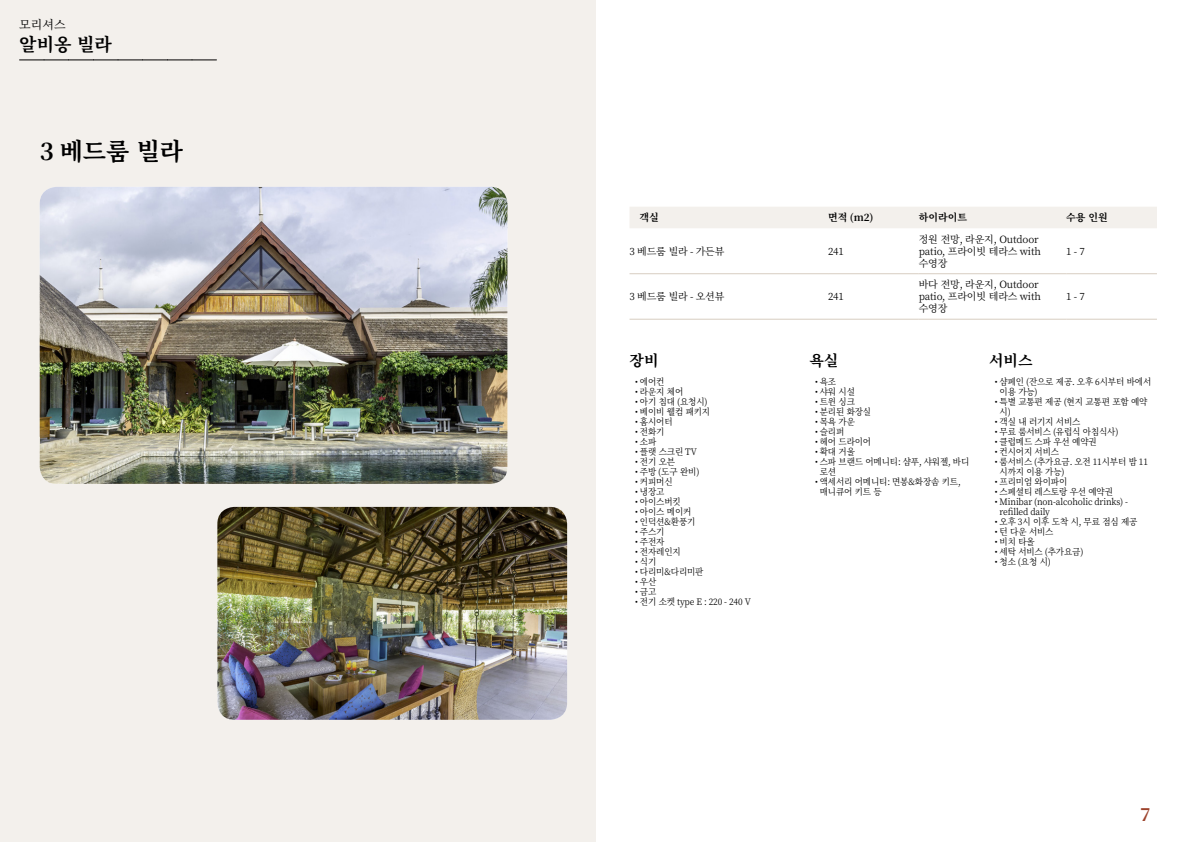
<style>
.page{position:relative;width:1191px;height:842px;background:#fff}
.page>*{position:absolute;margin:0;border:0;box-sizing:border-box;transform-origin:0 0}
.t1{font:700 24px "Noto Serif KR";color:#000}
.t2{font:700 18px "Noto Serif KR";color:#000}
.t3{font:700 18px "Noto Serif KR";color:#9d432c}
.t4{font:700 15px "Noto Serif KR";color:#000}
.t5{font:12px "Noto Serif KR";color:#000}
.t6{font:10px/12px "Noto Serif KR";letter-spacing:-.015em;color:#000}
.t7{font:700 10px "Noto Serif KR";color:#000}
.t8{font:9px/10px "Noto Serif KR";letter-spacing:-.015em;color:#000;scale:.95 1}
</style>
<div class="page">
<div style="left:0;top:0;width:595px;height:842px;background:#f3f0ec"></div>
<img style="left:40px;top:187px;width:467px;height:297px">
<img style="left:217px;top:507px;width:350px;height:213px">
<svg style="left:20px;top:60px;width:196px;height:1px"></svg>
<div style="left:630px;top:207px;width:527px;height:21px;background:#f3f0ec"></div>
<hr style="left:629px;top:273px;width:199px;height:1px;background:#d7cdc1">
<hr style="left:828px;top:273px;width:90px;height:1px;background:#d7cdc1">
<hr style="left:918px;top:273px;width:148px;height:1px;background:#d7cdc1">
<hr style="left:1066px;top:273px;width:91px;height:1px;background:#d7cdc1">
<hr style="left:629px;top:319px;width:199px;height:1px;background:#d7cdc1">
<hr style="left:828px;top:319px;width:90px;height:1px;background:#d7cdc1">
<hr style="left:918px;top:319px;width:148px;height:1px;background:#d7cdc1">
<hr style="left:1066px;top:319px;width:91px;height:1px;background:#d7cdc1">
<h3 class="t5" style="left:19px;top:17px;width:48px">모리셔스</h3>
<h2 class="t2" style="left:19px;top:34px;width:94px">알비옹 빌라</h2>
<h1 class="t1" style="left:40px;top:137px;width:145px">3 베드룸 빌라</h1>
<p class="t7" style="left:639px;top:212px;width:21px">객실</p>
<p class="t7" style="left:828px;top:212px;width:47px">면적 (m2)</p>
<p class="t7" style="left:918px;top:212px;width:50px">하이라이트</p>
<p class="t7" style="left:1066px;top:212px;width:43px">수용 인원</p>
<p class="t6" style="left:629px;top:245px;width:96px">3 베드룸 빌라 - 가든뷰</p>
<p class="t6" style="left:828px;top:245px;width:17px">241</p>
<p class="t6" style="left:918px;top:233px;width:124px">정원 전망, 라운지, Outdoor patio, 프라이빗 테라스 with 수영장</p>
<p class="t6" style="left:1066px;top:245px;width:20px">1 - 7</p>
<p class="t6" style="left:629px;top:291px;width:96px">3 베드룸 빌라 - 오션뷰</p>
<p class="t6" style="left:828px;top:291px;width:17px">241</p>
<p class="t6" style="left:918px;top:279px;width:124px">바다 전망, 라운지, Outdoor patio, 프라이빗 테라스 with 수영장</p>
<p class="t6" style="left:1066px;top:291px;width:20px">1 - 7</p>
<h3 class="t4" style="left:629px;top:352px;width:30px">장비</h3>
<p class="t8" style="left:635px;top:376px;width:32px">• 에어컨</p>
<p class="t8" style="left:635px;top:386px;width:52px">• 라운지 체어</p>
<p class="t8" style="left:635px;top:396px;width:78px">• 아기 침대 (요청시)</p>
<p class="t8" style="left:635px;top:406px;width:80px">• 베이비 웰컴 패키지</p>
<p class="t8" style="left:635px;top:416px;width:41px">• 홈시어터</p>
<p class="t8" style="left:635px;top:426px;width:32px">• 전화기</p>
<p class="t8" style="left:635px;top:436px;width:24px">• 소파</p>
<p class="t8" style="left:635px;top:446px;width:66px">• 플랫 스크린 TV</p>
<p class="t8" style="left:635px;top:456px;width:44px">• 전기 오븐</p>
<p class="t8" style="left:635px;top:466px;width:69px">• 주방 (도구 완비)</p>
<p class="t8" style="left:635px;top:476px;width:41px">• 커피머신</p>
<p class="t8" style="left:635px;top:486px;width:32px">• 냉장고</p>
<p class="t8" style="left:635px;top:496px;width:49px">• 아이스버킷</p>
<p class="t8" style="left:635px;top:506px;width:61px">• 아이스 메이커</p>
<p class="t8" style="left:635px;top:516px;width:65px">• 인덕션&amp;환풍기</p>
<p class="t8" style="left:635px;top:526px;width:32px">• 주스기</p>
<p class="t8" style="left:635px;top:536px;width:32px">• 주전자</p>
<p class="t8" style="left:635px;top:546px;width:49px">• 전자레인지</p>
<p class="t8" style="left:635px;top:556px;width:24px">• 식기</p>
<p class="t8" style="left:635px;top:566px;width:73px">• 다리미&amp;다리미판</p>
<p class="t8" style="left:635px;top:576px;width:24px">• 우산</p>
<p class="t8" style="left:635px;top:586px;width:24px">• 금고</p>
<p class="t8" style="left:635px;top:596px;width:123px">• 전기 소켓 type E : 220 - 240 V</p>
<h3 class="t4" style="left:809px;top:352px;width:30px">욕실</h3>
<p class="t8" style="left:815px;top:376px;width:24px">• 욕조</p>
<p class="t8" style="left:815px;top:386px;width:44px">• 샤워 시설</p>
<p class="t8" style="left:815px;top:396px;width:44px">• 트윈 싱크</p>
<p class="t8" style="left:815px;top:406px;width:61px">• 분리된 화장실</p>
<p class="t8" style="left:815px;top:416px;width:44px">• 목욕 가운</p>
<p class="t8" style="left:815px;top:426px;width:32px">• 슬리퍼</p>
<p class="t8" style="left:815px;top:436px;width:61px">• 헤어 드라이어</p>
<p class="t8" style="left:815px;top:446px;width:44px">• 확대 거울</p>
<p class="t8" style="left:819px;top:456px;width:159px;text-indent:-5px">• 스파 브랜드 어메니티: 샴푸, 샤워젤, 바디 로션</p>
<p class="t8" style="left:819px;top:476px;width:150px;text-indent:-5px">• 액세서리 어메니티: 면봉&amp;화장솜 키트, 매니큐어 키트 등</p>
<h3 class="t4" style="left:989px;top:352px;width:45px">서비스</h3>
<p class="t8" style="left:999px;top:376px;width:161px;text-indent:-5px">• 샴페인 (잔으로 제공. 오후 6시부터 바에서 이용 가능)</p>
<p class="t8" style="left:999px;top:396px;width:157px;text-indent:-5px">• 특별 교통편 제공 (현지 교통편 포함 예약 시)</p>
<p class="t8" style="left:994px;top:416px;width:92px">• 객실 내 러기지 서비스</p>
<p class="t8" style="left:994px;top:426px;width:132px">• 무료 룸서비스 (유럽식 아침식사)</p>
<p class="t8" style="left:994px;top:436px;width:109px">• 클럽메드 스파 우선 예약권</p>
<p class="t8" style="left:994px;top:446px;width:69px">• 컨시어지 서비스</p>
<p class="t8" style="left:999px;top:456px;width:158px;text-indent:-5px">• 룸서비스 (추가요금. 오전 11시부터 밤 11 시까지 이용 가능)</p>
<p class="t8" style="left:994px;top:476px;width:78px">• 프리미엄 와이파이</p>
<p class="t8" style="left:994px;top:486px;width:126px">• 스페셜티 레스토랑 우선 예약권</p>
<p class="t8" style="left:999px;top:496px;width:137px;text-indent:-5px">• Minibar (non-alcoholic drinks) - refilled daily</p>
<p class="t8" style="left:994px;top:516px;width:152px">• 오후 3시 이후 도착 시, 무료 점심 제공</p>
<p class="t8" style="left:994px;top:526px;width:63px">• 턴 다운 서비스</p>
<p class="t8" style="left:994px;top:536px;width:44px">• 비치 타올</p>
<p class="t8" style="left:994px;top:546px;width:95px">• 세탁 서비스 (추가요금)</p>
<p class="t8" style="left:994px;top:556px;width:61px">• 청소 (요청 시)</p>
<h2 class="t3" style="left:1140px;top:804px;width:12px">7</h2>
</div>
